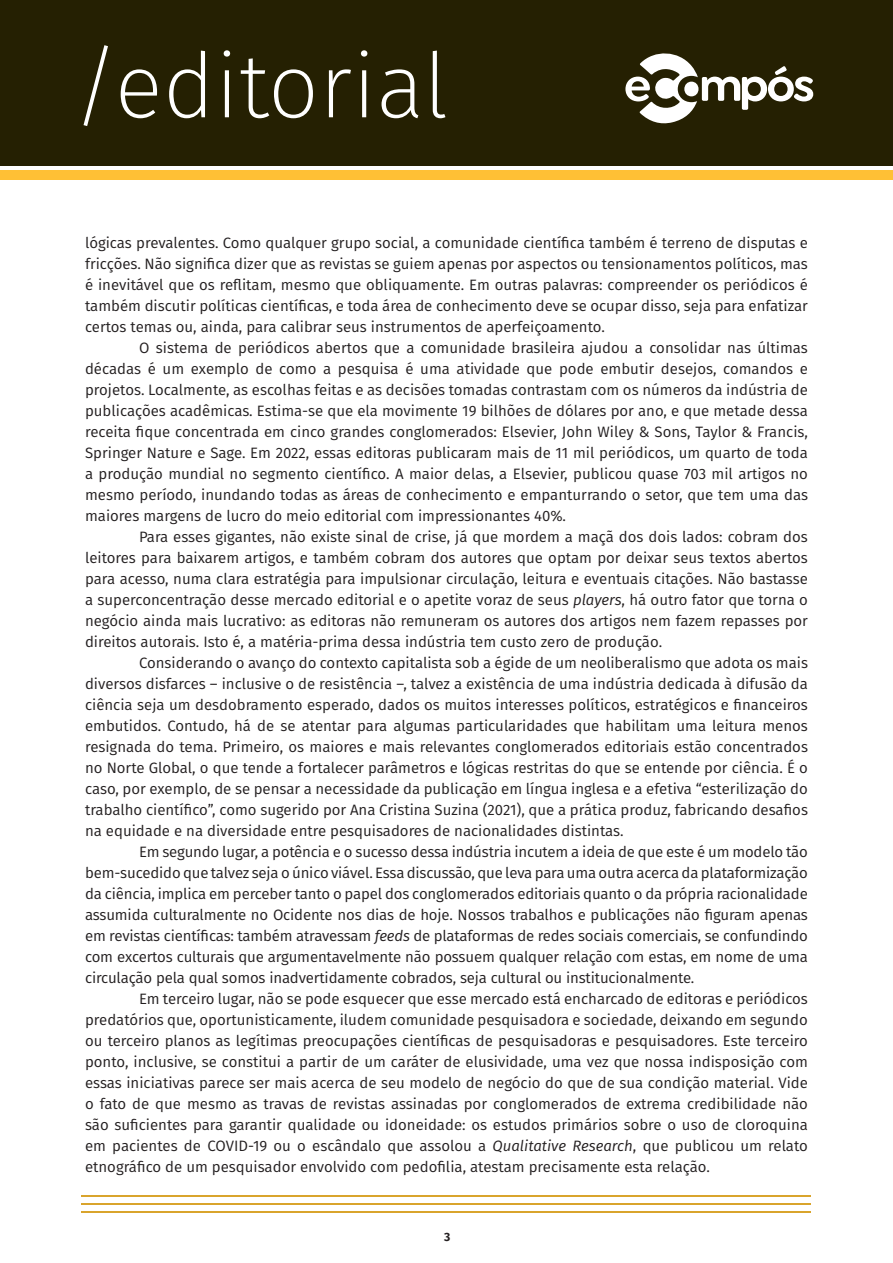
<style>
.page{position:relative;width:893px;height:1263px;background:#fff}
.page>*{position:absolute;margin:0;border:0;box-sizing:border-box;transform-origin:0 0}
.t1{font:200 90px "Fira Sans";color:#fff}
.Texto{font:15px/21px "Fira Sans";color:#231f20;text-align:justify}
.t2{font:700 12px "Fira Sans";color:#231f20}
.s1{font-style:italic}
</style>
<div class="page">
<hr style="left:82px;top:1211px;width:729px;height:2px;background:#d9a42c">
<hr style="left:82px;top:1195px;width:729px;height:2px;background:#d9a42c">
<hr style="left:82px;top:1203px;width:729px;height:2px;background:#d9a42c">
<div style="left:0;top:0;width:893px;height:166px;background:#252002"></div>
<div style="left:0;top:170px;width:893px;height:10px;background:#ffc035"></div>
<svg style="left:625px;top:53px;width:188px;height:71px"></svg>
<p class="t1" style="left:72px;top:23px;width:378px">/editorial</p>
<p class="Texto" style="left:85px;top:232px;width:724px">lógicas prevalentes. Como qualquer grupo social, a comunidade científica também é terreno de disputas e fricções. Não significa dizer que as revistas se guiem apenas por aspectos ou tensionamentos políticos, mas é inevitável que os reflitam, mesmo que obliquamente. Em outras palavras: compreender os periódicos é também discutir políticas científicas, e toda área de conhecimento deve se ocupar disso, seja para enfatizar certos temas ou, ainda, para calibrar seus instrumentos de aperfeiçoamento.</p>
<p class="Texto" style="left:85px;top:337px;width:724px;text-indent:54px">O sistema de periódicos abertos que a comunidade brasileira ajudou a consolidar nas últimas décadas é um exemplo de como a pesquisa é uma atividade que pode embutir desejos, comandos e projetos. Localmente, as escolhas feitas e as decisões tomadas contrastam com os números da indústria de publicações acadêmicas. Estima-se que ela movimente 19 bilhões de dólares por ano, e que metade dessa receita fique concentrada em cinco grandes conglomerados: Elsevier, John Wiley &amp; Sons, Taylor &amp; Francis, Springer Nature e Sage. Em 2022, essas editoras publicaram mais de 11 mil periódicos, um quarto de toda a produção mundial no segmento científico. A maior delas, a Elsevier, publicou quase 703 mil artigos no mesmo período, inundando todas as áreas de conhecimento e empanturrando o setor, que tem uma das maiores margens de lucro do meio editorial com impressionantes 40%.</p>
<p class="Texto" style="left:85px;top:526px;width:724px;text-indent:54px">Para esses gigantes, não existe sinal de crise, já que mordem a maçã dos dois lados: cobram dos leitores para baixarem artigos, e também cobram dos autores que optam por deixar seus textos abertos para acesso, numa clara estratégia para impulsionar circulação, leitura e eventuais citações. Não bastasse a superconcentração desse mercado editorial e o apetite voraz de seus <span class="s1">players</span>, há outro fator que torna o negócio ainda mais lucrativo: as editoras não remuneram os autores dos artigos nem fazem repasses por direitos autorais. Isto é, a matéria-prima dessa indústria tem custo zero de produção.</p>
<p class="Texto" style="left:85px;top:652px;width:724px;text-indent:54px">Considerando o avanço do contexto capitalista sob a égide de um neoliberalismo que adota os mais diversos disfarces – inclusive o de resistência –, talvez a existência de uma indústria dedicada à difusão da ciência seja um desdobramento esperado, dados os muitos interesses políticos, estratégicos e financeiros embutidos. Contudo, há de se atentar para algumas particularidades que habilitam uma leitura menos resignada do tema. Primeiro, os maiores e mais relevantes conglomerados editoriais estão concentrados no Norte Global, o que tende a fortalecer parâmetros e lógicas restritas do que se entende por ciência. É o caso, por exemplo, de se pensar a necessidade da publicação em língua inglesa e a efetiva “esterilização do trabalho científico”, como sugerido por Ana Cristina Suzina (2021), que a prática produz, fabricando desafios na equidade e na diversidade entre pesquisadores de nacionalidades distintas.</p>
<p class="Texto" style="left:85px;top:841px;width:724px;text-indent:54px">Em segundo lugar, a potência e o sucesso dessa indústria incutem a ideia de que este é um modelo tão bem-sucedido que talvez seja o único viável. Essa discussão, que leva para uma outra acerca da plataformização da ciência, implica em perceber tanto o papel dos conglomerados editoriais quanto o da própria racionalidade assumida culturalmente no Ocidente nos dias de hoje. Nossos trabalhos e publicações não figuram apenas em revistas científicas: também atravessam <span class="s1">feeds</span> de plataformas de redes sociais comerciais, se confundindo com excertos culturais que argumentavelmente não possuem qualquer relação com estas, em nome de uma circulação pela qual somos inadvertidamente cobrados, seja cultural ou institucionalmente.</p>
<p class="Texto" style="left:85px;top:988px;width:724px;text-indent:54px">Em terceiro lugar, não se pode esquecer que esse mercado está encharcado de editoras e periódicos predatórios que, oportunisticamente, iludem comunidade pesquisadora e sociedade, deixando em segundo ou terceiro planos as legítimas preocupações científicas de pesquisadoras e pesquisadores. Este terceiro ponto, inclusive, se constitui a partir de um caráter de elusividade, uma vez que nossa indisposição com essas iniciativas parece ser mais acerca de seu modelo de negócio do que de sua condição material. Vide o fato de que mesmo as travas de revistas assinadas por conglomerados de extrema credibilidade não são suficientes para garantir qualidade ou idoneidade: os estudos primários sobre o uso de cloroquina em pacientes de COVID-19 ou o escândalo que assolou a <span class="s1">Qualitative Research</span>, que publicou um relato etnográfico de um pesquisador envolvido com pedofilia, atestam precisamente esta relação.</p>
<p class="t2" style="left:444px;top:1226px;width:8px">3</p>
</div>
